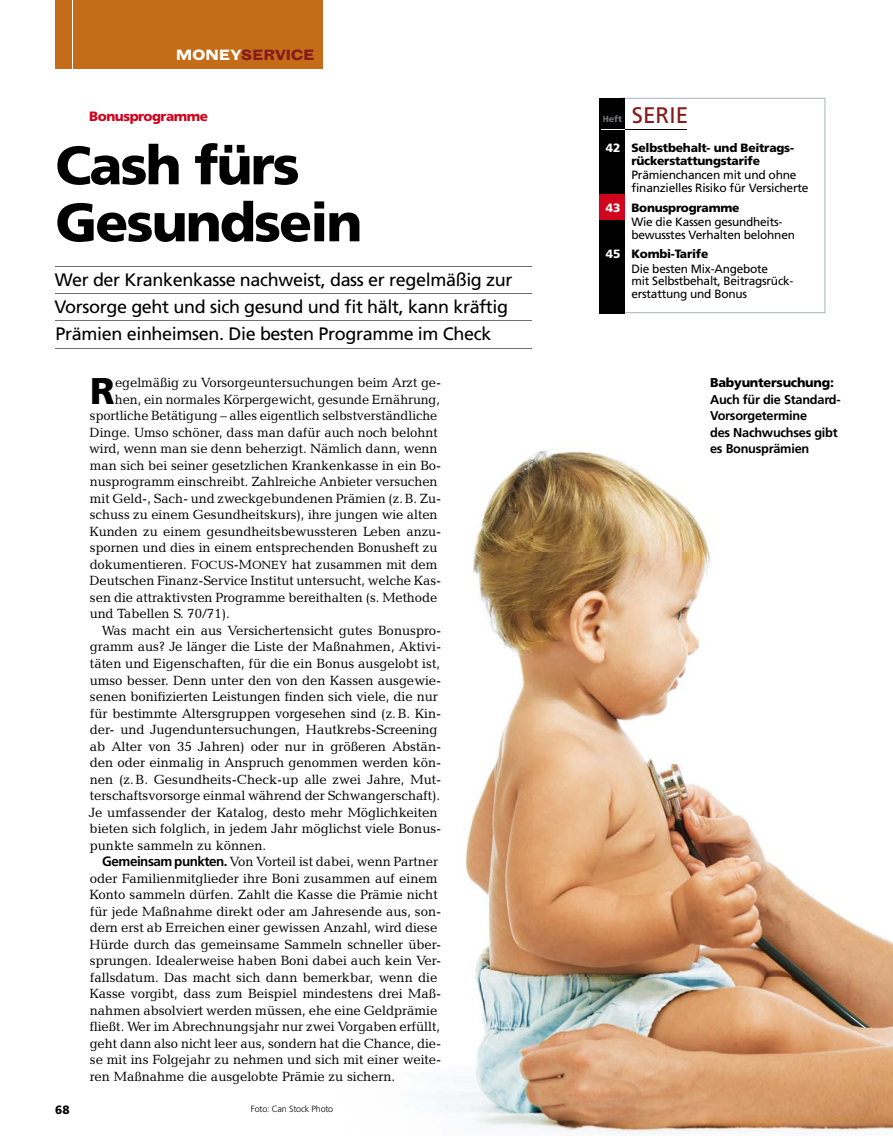
<style>
.page{position:relative;width:893px;height:1136px;background:#fff}
.page>*{position:absolute;margin:0;border:0;box-sizing:border-box;transform-origin:0 0}
.t1{font:900 54px/57px "Frutiger";letter-spacing:-.035em;color:#000}
.t2{font:900 37.2px "Frutiger";color:#000}
.t3{font:22.5px "Frutiger";color:#861a1d}
.t4{font:18px/27px "Frutiger";letter-spacing:-.02em;color:#000}
.t5{font:700 expanded 15px "Grotesque";letter-spacing:-.03em;color:#861a1d}
.t6{font:13.5px "Candida Focus Roman";color:#000}
.t7{font:900 13.5px "Frutiger";letter-spacing:-.035em;color:#d1041d}
.t8{font:700 12.75px/16.5px "Frutiger";letter-spacing:-.02em;color:#000}
.t9{font:900 12.75px "Frutiger";letter-spacing:-.02em;color:#000}
.t10{font:12px/12.8px "Frutiger";letter-spacing:-.02em;color:#000}
.t11{font:900 12px/12.8px "Frutiger";letter-spacing:-.02em;color:#000}
.t12{font:300 9px "Frutiger";letter-spacing:-.02em;color:#000}
.t13{font:900 9px "Frutiger";color:#707173}
.s1{color:#fff}
.s2{font-size:12px}
.s3{font-family:"Frutiger";font-weight:700}
.s4{font-weight:900;color:#fff}
.s5{font-weight:900}
</style>
<div class="page">
<div style="left:55px;top:0;width:268px;height:68px;background:#c46c18"></div>
<hr style="left:72px;top:0;width:1px;height:68px;background:#fff">
<img style="left:425px;top:348px;width:468px;height:786px">
<hr style="left:55px;top:266px;width:476px;height:1px;background:#707173">
<hr style="left:55px;top:293px;width:476px;height:1px;background:#707173">
<hr style="left:55px;top:320px;width:476px;height:1px;background:#707173">
<hr style="left:55px;top:348px;width:476px;height:1px;background:#707173">
<svg style="left:625px;top:98px;width:200px;height:215px"></svg>
<div style="left:600px;top:98px;width:25px;height:215px;background:#000"></div>
<div style="left:600px;top:194px;width:25px;height:26px;background:#d1041d"></div>
<hr style="left:625px;top:129px;width:62px;height:1px;background:#000">
<svg style="left:602px;top:129px;width:23px;height:1px"></svg>
<p class="t5" style="left:176px;top:49px;width:140px"><span class="s1">MONEY</span>SERVICE</p>
<p class="t7" style="left:89px;top:111px;width:120px">Bonusprogramme</p>
<h1 class="t1" style="left:55px;top:141px;width:309px">Cash fürs<br>Gesundsein</h1>
<h3 class="t4" style="left:54px;top:268px;width:460px">Wer der Krankenkasse nachweist, dass er regelmäßig zur<br>Vorsorge geht und sich gesund und fit hält, kann kräftig<br>Prämien einheimsen. Die besten Programme im Check</h3>
<p class="t11" style="left:55px;top:1104px;width:16px">68</p>
<h2 class="t2" style="left:90px;top:376px;width:26px">R</h2>
<p class="t6" style="left:115px;top:378px;width:328px">egelmäßig zu Vorsorgeuntersuchungen beim Arzt ge-</p>
<p class="t6" style="left:115px;top:394px;width:327px">hen, ein normales Körpergewicht, gesunde Ernährung,</p>
<p class="t6" style="left:90px;top:411px;width:349px">sportliche Betätigung – alles eigentlich selbstverständliche</p>
<p class="t6" style="left:90px;top:427px;width:350px">Dinge. Umso schöner, dass man dafür auch noch belohnt</p>
<p class="t6" style="left:89px;top:444px;width:350px">wird, wenn man sie denn beherzigt. Nämlich dann, wenn</p>
<p class="t6" style="left:90px;top:460px;width:353px">man sich bei seiner gesetzlichen Krankenkasse in ein Bo-</p>
<p class="t6" style="left:90px;top:477px;width:349px">nusprogramm einschreibt. Zahlreiche Anbieter versuchen</p>
<p class="t6" style="left:90px;top:493px;width:353px">mit Geld-, Sach- und zweckgebundenen Prämien (z. B. Zu-</p>
<p class="t6" style="left:90px;top:510px;width:349px">schuss zu einem Gesundheitskurs), ihre jungen wie alten</p>
<p class="t6" style="left:90px;top:526px;width:353px">Kunden zu einem gesundheitsbewussteren Leben anzu-</p>
<p class="t6" style="left:90px;top:543px;width:349px">spornen und dies in einem entsprechenden Bonusheft zu</p>
<p class="t6" style="left:90px;top:559px;width:349px">dokumentieren. F<span class="s2">OCUS</span>-M<span class="s2">ONEY</span> hat zusammen mit dem</p>
<p class="t6" style="left:90px;top:576px;width:353px">Deutschen Finanz-Service Institut untersucht, welche Kas-</p>
<p class="t6" style="left:90px;top:592px;width:349px">sen die attraktivsten Programme bereithalten (s. Methode</p>
<p class="t6" style="left:90px;top:609px;width:142px">und Tabellen S. 70/71).</p>
<p class="t6" style="left:102px;top:625px;width:341px">Was macht ein aus Versichertensicht gutes Bonuspro-</p>
<p class="t6" style="left:90px;top:642px;width:353px">gramm aus? Je länger die Liste der Maßnahmen, Aktivi-</p>
<p class="t6" style="left:90px;top:658px;width:352px">täten und Eigenschaften, für die ein Bonus ausgelobt ist,</p>
<p class="t6" style="left:90px;top:675px;width:353px">umso besser. Denn unter den von den Kassen ausgewie-</p>
<p class="t6" style="left:90px;top:691px;width:350px">senen bonifizierten Leistungen finden sich viele, die nur</p>
<p class="t6" style="left:90px;top:708px;width:353px">für bestimmte Altersgruppen vorgesehen sind (z. B. Kin-</p>
<p class="t6" style="left:90px;top:724px;width:349px">der- und Jugenduntersuchungen, Hautkrebs-Screening</p>
<p class="t6" style="left:90px;top:741px;width:353px">ab Alter von 35 Jahren) oder nur in größeren Abstän-</p>
<p class="t6" style="left:90px;top:757px;width:353px">den oder einmalig in Anspruch genommen werden kön-</p>
<p class="t6" style="left:90px;top:774px;width:353px">nen (z. B. Gesundheits-Check-up alle zwei Jahre, Mut-</p>
<p class="t6" style="left:90px;top:790px;width:352px">terschaftsvorsorge einmal während der Schwangerschaft).</p>
<p class="t6" style="left:89px;top:807px;width:350px">Je umfassender der Katalog, desto mehr Möglichkeiten</p>
<p class="t6" style="left:90px;top:823px;width:353px">bieten sich folglich, in jedem Jahr möglichst viele Bonus-</p>
<p class="t6" style="left:90px;top:840px;width:178px">punkte sammeln zu können.</p>
<p class="t6" style="left:102px;top:856px;width:337px"><span class="s3">Gemeinsam punkten.</span> Von Vorteil ist dabei, wenn Partner</p>
<p class="t6" style="left:90px;top:873px;width:349px">oder Familienmitglieder ihre Boni zusammen auf einem</p>
<p class="t6" style="left:90px;top:889px;width:350px">Konto sammeln dürfen. Zahlt die Kasse die Prämie nicht</p>
<p class="t6" style="left:90px;top:906px;width:353px">für jede Maßnahme direkt oder am Jahresende aus, son-</p>
<p class="t6" style="left:90px;top:922px;width:349px">dern erst ab Erreichen einer gewissen Anzahl, wird diese</p>
<p class="t6" style="left:90px;top:939px;width:353px">Hürde durch das gemeinsame Sammeln schneller über-</p>
<p class="t6" style="left:90px;top:955px;width:353px">sprungen. Idealerweise haben Boni dabei auch kein Ver-</p>
<p class="t6" style="left:90px;top:972px;width:349px">fallsdatum. Das macht sich dann bemerkbar, wenn die</p>
<p class="t6" style="left:90px;top:988px;width:353px">Kasse vorgibt, dass zum Beispiel mindestens drei Maß-</p>
<p class="t6" style="left:90px;top:1005px;width:349px">nahmen absolviert werden müssen, ehe eine Geldprämie</p>
<p class="t6" style="left:90px;top:1021px;width:352px">fließt. Wer im Abrechnungsjahr nur zwei Vorgaben erfüllt,</p>
<p class="t6" style="left:90px;top:1038px;width:353px">geht dann also nicht leer aus, sondern hat die Chance, die-</p>
<p class="t6" style="left:90px;top:1054px;width:353px">se mit ins Folgejahr zu nehmen und sich mit einer weite-</p>
<p class="t6" style="left:90px;top:1071px;width:307px">ren Maßnahme die ausgelobte Prämie zu sichern.</p>
<p class="t12" style="left:251px;top:1105px;width:84px">Foto: Can Stock Photo</p>
<p class="t13" style="left:603px;top:115px;width:21px">Heft</p>
<h3 class="t3" style="left:632px;top:106px;width:58px">SERIE</h3>
<p class="t11" style="left:631px;top:142px;width:164px;text-indent:-26px"><span class="s1">42</span> Selbstbehalt- und Beitrags&shy;rückerstattungstarife</p>
<p class="t10" style="left:631px;top:169px;width:179px">Prämienchancen mit und ohne finanzielles Risiko für Versicherte</p>
<p class="t10" style="left:631px;top:201px;width:152px;line-height:14.2px;text-indent:-26px"><span class="s4">43</span> <span class="s5">Bonusprogramme<br></span>Wie die Kassen gesundheits-</p>
<p class="t10" style="left:606px;top:225px;width:190px;line-height:19.8px;text-indent:26px">bewusstes Verhalten belohnen<br><span class="s4">45</span> <span class="s5">Kombi-Tarife</span></p>
<p class="t10" style="left:631px;top:263px;width:163px">Die besten Mix-Angebote<br>mit Selbstbehalt, Beitragsrück&shy;erstattung und Bonus</p>
<p class="t9" style="left:710px;top:377px;width:125px">Babyuntersuchung:</p>
<p class="t8" style="left:710px;top:392px;width:132px">Auch für die Standard-<br>Vorsorgetermine<br>des Nachwuchses gibt es Bonusprämien</p>
</div>
